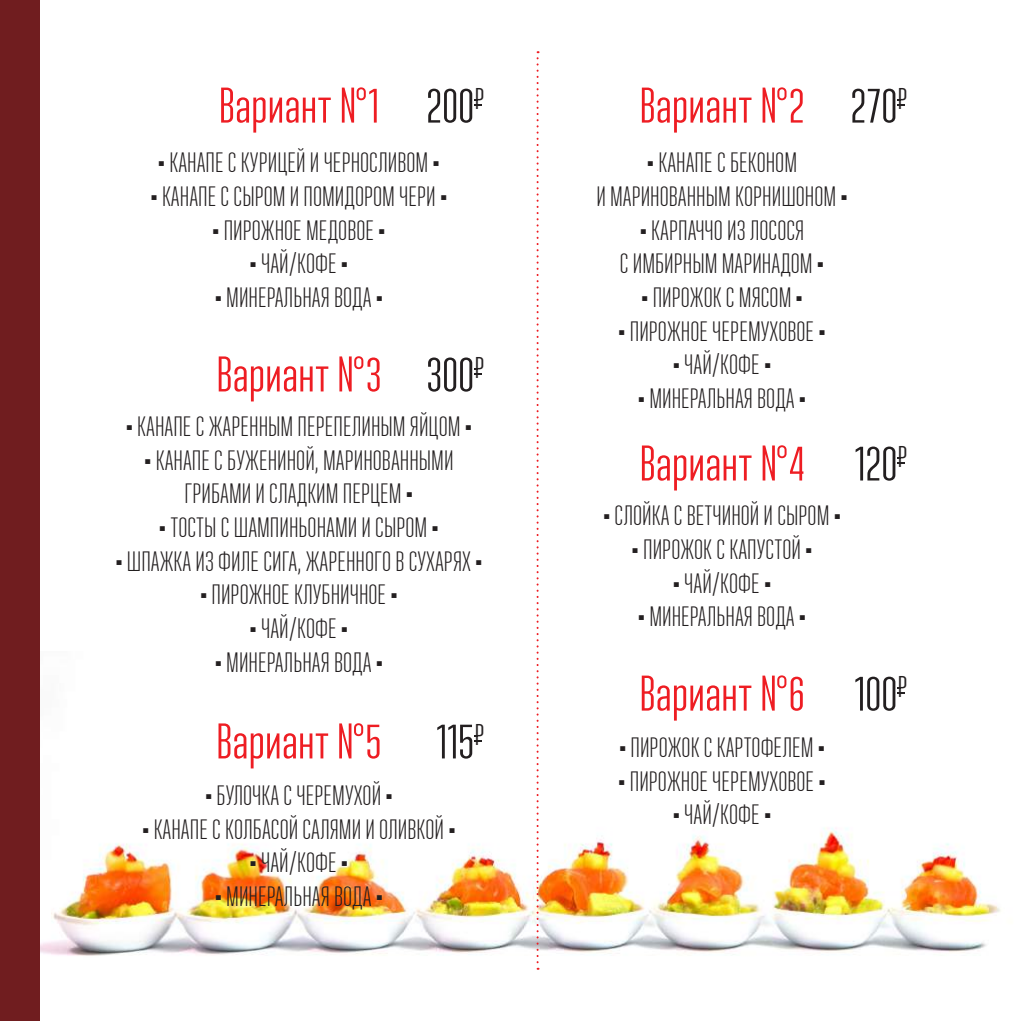
<style>
.page{position:relative;width:1021px;height:1021px;background:#fff}
.page>*{position:absolute;margin:0;border:0;box-sizing:border-box;transform-origin:0 0}
.t1{font:50px "Ristretto Pro";color:#ee1d23}
.t2{font:50px "Ristretto Pro";color:#231f20}
.t3{font:300 28px/33.6px "Ristretto Pro";color:#231f20;text-align:center}
</style>
<div class="page">
<img style="left:40px;top:651px;width:961px;height:319px">
<div style="left:0;top:0;width:40px;height:1020px;background:#701d1f"></div>
<svg style="left:474px;top:99px;width:8px;height:7px"></svg>
<svg style="left:474px;top:368px;width:8px;height:6px"></svg>
<svg style="left:474px;top:735px;width:8px;height:6px"></svg>
<svg style="left:897px;top:687px;width:8px;height:6px"></svg>
<svg style="left:897px;top:457px;width:8px;height:6px"></svg>
<svg style="left:897px;top:99px;width:8px;height:7px"></svg>
<svg style="left:536px;top:51px;width:2px;height:918px"></svg>
<h1 class="t1" style="left:219px;top:77px;width:162px">Вариант №1</h1>
<h1 class="t2" style="left:426px;top:77px;width:60px">200<sup>Р</sup></h1>
<p class="t3" style="left:158px;top:146px;width:283px">• КАНАПЕ С КУРИЦЕЙ И ЧЕРНОСЛИВОМ •</p>
<p class="t3" style="left:150px;top:180px;width:298px">• КАНАПЕ С СЫРОМ И ПОМИДОРОМ ЧЕРИ •</p>
<p class="t3" style="left:212px;top:213px;width:175px">• ПИРОЖНОЕ МЕДОВОЕ •</p>
<p class="t3" style="left:249px;top:247px;width:100px">• ЧАЙ/КОФЕ •</p>
<p class="t3" style="left:215px;top:280px;width:170px">• МИНЕРАЛЬНАЯ ВОДА •</p>
<h1 class="t1" style="left:216px;top:346px;width:167px">Вариант №3</h1>
<h1 class="t2" style="left:426px;top:346px;width:60px">300<sup>Р</sup></h1>
<p class="t3" style="left:126px;top:410px;width:348px">• КАНАПЕ С ЖАРЕННЫМ ПЕРЕПЕЛИНЫМ ЯЙЦОМ •</p>
<p class="t3" style="left:144px;top:443px;width:311px">• КАНАПЕ С БУЖЕНИНОЙ, МАРИНОВАННЫМИ<br>ГРИБАМИ И СЛАДКИМ ПЕРЦЕМ •</p>
<p class="t3" style="left:159px;top:510px;width:281px">• ТОСТЫ С ШАМПИНЬОНАМИ И СЫРОМ •</p>
<p class="t3" style="left:115px;top:544px;width:368px">• ШПАЖКА ИЗ ФИЛЕ СИГА, ЖАРЕННОГО В СУХАРЯХ •</p>
<p class="t3" style="left:200px;top:578px;width:199px">• ПИРОЖНОЕ КЛУБНИЧНОЕ •</p>
<p class="t3" style="left:249px;top:611px;width:100px">• ЧАЙ/КОФЕ •</p>
<p class="t3" style="left:215px;top:645px;width:170px">• МИНЕРАЛЬНАЯ ВОДА •</p>
<h1 class="t1" style="left:216px;top:712px;width:167px">Вариант №5</h1>
<h1 class="t2" style="left:436px;top:712px;width:50px">115<sup>Р</sup></h1>
<p class="t3" style="left:205px;top:778px;width:189px">• БУЛОЧКА С ЧЕРЕМУХОЙ •</p>
<p class="t3" style="left:142px;top:812px;width:315px">• КАНАПЕ С КОЛБАСОЙ САЛЯМИ И ОЛИВКОЙ •</p>
<p class="t3" style="left:249px;top:845px;width:100px">• ЧАЙ/КОФЕ •</p>
<p class="t3" style="left:215px;top:879px;width:170px">• МИНЕРАЛЬНАЯ ВОДА •</p>
<h1 class="t1" style="left:639px;top:77px;width:167px">Вариант №2</h1>
<h1 class="t2" style="left:850px;top:77px;width:59px">270<sup>Р</sup></h1>
<p class="t3" style="left:596px;top:146px;width:253px">• КАНАПЕ С БЕКОНОМ<br>И МАРИНОВАННЫМ КОРНИШОНОМ •</p>
<p class="t3" style="left:619px;top:213px;width:206px">• КАРПАЧЧО ИЗ ЛОСОСЯ<br>С ИМБИРНЫМ МАРИНАДОМ •</p>
<p class="t3" style="left:641px;top:280px;width:163px">• ПИРОЖОК С МЯСОМ •</p>
<p class="t3" style="left:618px;top:314px;width:209px">• ПИРОЖНОЕ ЧЕРЕМУХОВОЕ •</p>
<p class="t3" style="left:672px;top:348px;width:100px">• ЧАЙ/КОФЕ •</p>
<p class="t3" style="left:637px;top:381px;width:170px">• МИНЕРАЛЬНАЯ ВОДА •</p>
<h1 class="t1" style="left:639px;top:435px;width:166px">Вариант №4</h1>
<p class="t3" style="left:603px;top:499px;width:239px">• СЛОЙКА С ВЕТЧИНОЙ И СЫРОМ •</p>
<p class="t3" style="left:631px;top:532px;width:182px">• ПИРОЖОК С КАПУСТОЙ •</p>
<p class="t3" style="left:672px;top:566px;width:100px">• ЧАЙ/КОФЕ •</p>
<p class="t3" style="left:637px;top:599px;width:170px">• МИНЕРАЛЬНАЯ ВОДА •</p>
<h1 class="t2" style="left:854px;top:435px;width:55px">120<sup>Р</sup></h1>
<h1 class="t1" style="left:639px;top:665px;width:167px">Вариант №6</h1>
<p class="t3" style="left:619px;top:730px;width:207px">• ПИРОЖОК С КАРТОФЕЛЕМ •</p>
<p class="t3" style="left:618px;top:764px;width:209px">• ПИРОЖНОЕ ЧЕРЕМУХОВОЕ •</p>
<p class="t3" style="left:672px;top:798px;width:100px">• ЧАЙ/КОФЕ •</p>
<h1 class="t2" style="left:854px;top:665px;width:55px">100<sup>Р</sup></h1>
</div>
